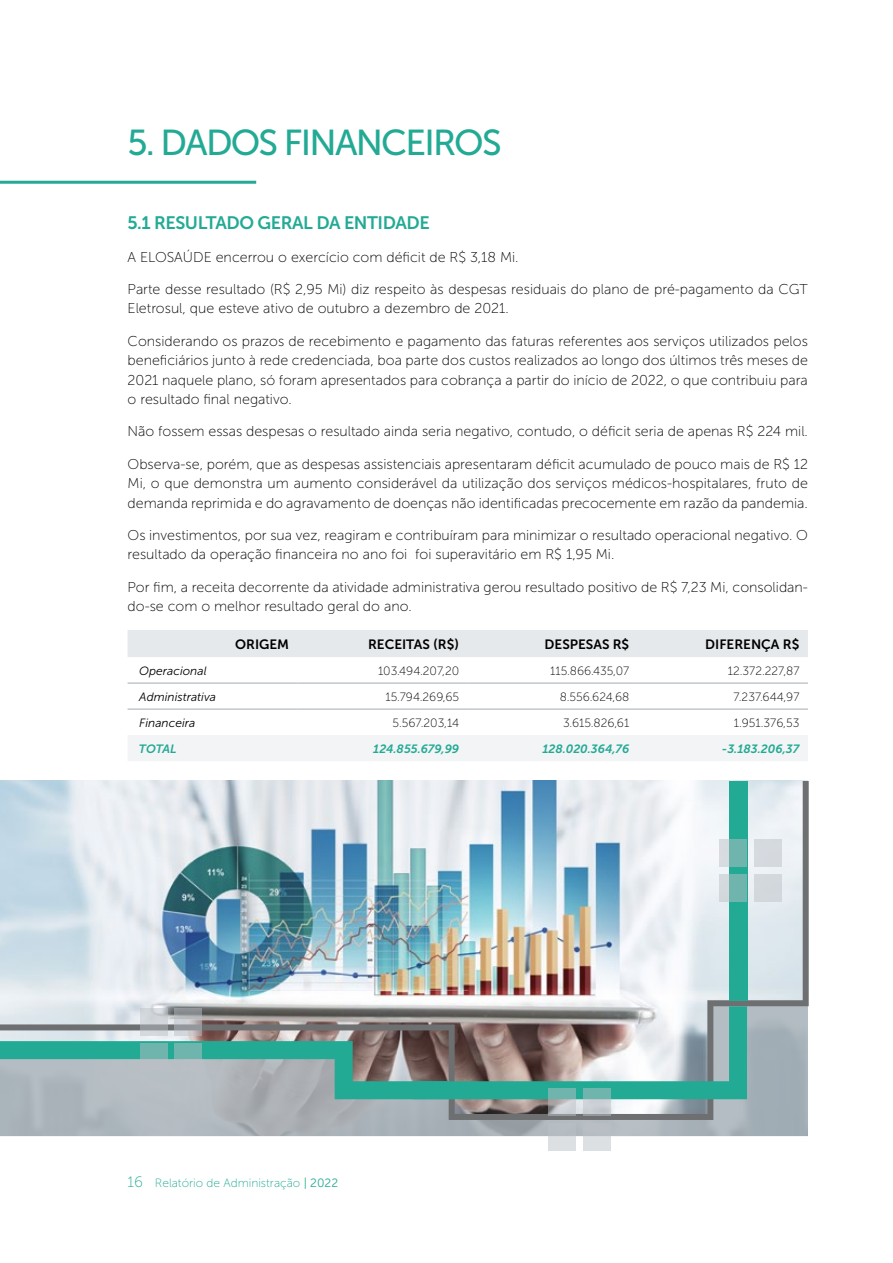
<style>
.page{position:relative;width:893px;height:1263px;background:#fff}
.page>*{position:absolute;margin:0;border:0;box-sizing:border-box;transform-origin:0 0}
.t1{font:36px "Museo Sans 500";letter-spacing:-.05em;color:#23aa95}
.t2{font:18px "Museo Sans 700";letter-spacing:-.025em;color:#23aa95}
.t3{font:14.25px/19.5px "Museo Sans 100";color:#000}
.t4{font:13.5px "Museo Sans 700";color:#000}
.t5{font:12px "Museo Sans 100";color:#000}
.t6{font:italic 12px "Museo Sans 700";color:#23aa95}
.t7{font:italic 12px "Museo Sans 300";color:#000}
.t8{font:12px "Museo Sans 100";color:#23aa95}
.s1{font-size:15px}
.s2{font-family:"Museo Sans 300"}
</style>
<div class="page">
<div style="left:128px;top:630px;width:680px;height:27px;background:#e6e9eb"></div>
<div style="left:128px;top:735px;width:680px;height:26px;background:#f3f4f5"></div>
<hr style="left:128px;top:682px;width:170px;height:2px;background:#adb6bc">
<hr style="left:298px;top:682px;width:170px;height:2px;background:#adb6bc">
<hr style="left:468px;top:682px;width:170px;height:2px;background:#adb6bc">
<hr style="left:638px;top:682px;width:170px;height:2px;background:#adb6bc">
<hr style="left:128px;top:708px;width:170px;height:2px;background:#adb6bc">
<hr style="left:298px;top:708px;width:170px;height:2px;background:#adb6bc">
<hr style="left:468px;top:708px;width:170px;height:2px;background:#adb6bc">
<hr style="left:638px;top:708px;width:170px;height:2px;background:#adb6bc">
<hr style="left:0;top:181px;width:256px;height:3px;background:#23aa95">
<svg style="left:0;top:1120px;width:808px;height:16px;background:#a9b2b8"></svg>
<img style="left:0;top:781px;width:809px;height:339px">
<div style="left:729px;top:781px;width:18px;height:219px;background:#23aa95"></div>
<svg style="left:0;top:1006px;width:747px;height:93px;background:#89a39f"></svg>
<div style="left:754px;top:839px;width:28px;height:27px;background:#d5dadf"></div>
<svg style="left:719px;top:839px;width:28px;height:27px"></svg>
<div style="left:754px;top:874px;width:28px;height:27px;background:#d3d8dd"></div>
<svg style="left:719px;top:874px;width:28px;height:27px"></svg>
<svg style="left:175px;top:1008px;width:27px;height:27px"></svg>
<svg style="left:140px;top:1008px;width:28px;height:27px"></svg>
<svg style="left:175px;top:1043px;width:27px;height:27px"></svg>
<svg style="left:140px;top:1043px;width:28px;height:27px"></svg>
<svg style="left:583px;top:1088px;width:28px;height:28px"></svg>
<svg style="left:548px;top:1088px;width:28px;height:28px"></svg>
<svg style="left:583px;top:1123px;width:28px;height:28px"></svg>
<svg style="left:548px;top:1123px;width:28px;height:28px"></svg>
<h1 class="t1" style="left:128px;top:122px;width:376px">5. DADOS FINANCEIROS</h1>
<p class="t2" style="left:128px;top:213px;width:304px">5.1 RESULTADO GERAL DA ENTIDADE</p>
<p class="t3" style="left:128px;top:247px;width:393px">A ELOSAÚDE encerrou o exercício com déficit de R$ 3,18 Mi.</p>
<p class="t3" style="left:128px;top:279px;width:682px">Parte desse resultado (R$ 2,95 Mi) diz respeito às despesas residuais do plano de pré-pagamento da CGT<br>Eletrosul, que esteve ativo de outubro a dezembro de 2021.</p>
<p class="t3" style="left:128px;top:331px;width:682px;text-align:justify">Considerando os prazos de recebimento e pagamento das faturas referentes aos serviços utilizados pelos beneficiários junto à rede credenciada, boa parte dos custos realizados ao longo dos últimos três meses de 2021 naquele plano, só foram apresentados para cobrança a partir do início de 2022, o que contribuiu para o resultado final negativo.</p>
<p class="t3" style="left:128px;top:422px;width:682px">Não fossem essas despesas o resultado ainda seria negativo, contudo, o déficit seria de apenas R$ 224 mil.</p>
<p class="t3" style="left:128px;top:454px;width:682px;text-align:justify">Observa-se, porém, que as despesas assistenciais apresentaram déficit acumulado de pouco mais de R$ 12<br>Mi, o que demonstra um aumento considerável da utilização dos serviços médicos-hospitalares, fruto de demanda reprimida e do agravamento de doenças não identificadas precocemente em razão da pandemia.</p>
<p class="t3" style="left:128px;top:525px;width:682px">Os investimentos, por sua vez, reagiram e contribuíram para minimizar o resultado operacional negativo. O resultado da operação financeira no ano foi foi superavitário em R$ 1,95 Mi.</p>
<p class="t3" style="left:128px;top:577px;width:682px">Por fim, a receita decorrente da atividade administrativa gerou resultado positivo de R$ 7,23 Mi, consolidan&shy;do-se com o melhor resultado geral do ano.</p>
<p class="t4" style="left:235px;top:636px;width:55px">ORIGEM</p>
<p class="t4" style="left:368px;top:636px;width:93px">RECEITAS (R$)</p>
<p class="t4" style="left:545px;top:636px;width:86px">DESPESAS R$</p>
<p class="t4" style="left:705px;top:636px;width:96px">DIFERENÇA R$</p>
<p class="t7" style="left:139px;top:664px;width:69px">Operacional</p>
<p class="t5" style="left:378px;top:664px;width:83px">103.494.207,20</p>
<p class="t5" style="left:550px;top:664px;width:81px">115.866.435,07</p>
<p class="t5" style="left:728px;top:664px;width:73px">12.372.227,87</p>
<p class="t7" style="left:139px;top:690px;width:78px">Administrativa</p>
<p class="t5" style="left:385px;top:690px;width:75px">15.794.269,65</p>
<p class="t5" style="left:560px;top:690px;width:71px">8.556.624,68</p>
<p class="t5" style="left:734px;top:690px;width:67px">7.237.644,97</p>
<p class="t7" style="left:139px;top:716px;width:58px">Financeira</p>
<p class="t5" style="left:393px;top:716px;width:68px">5.567.203,14</p>
<p class="t5" style="left:563px;top:716px;width:68px">3.615.826,61</p>
<p class="t5" style="left:734px;top:716px;width:67px">1.951.376,53</p>
<p class="t6" style="left:139px;top:742px;width:39px">TOTAL</p>
<p class="t6" style="left:373px;top:742px;width:87px">124.855.679,99</p>
<p class="t6" style="left:542px;top:742px;width:88px">128.020.364,76</p>
<p class="t6" style="left:722px;top:742px;width:79px">-3.183.206,37</p>
<p class="t8" style="left:128px;top:1176px;width:212px"><span class="s1">16</span> Relatório de Administração <span class="s2">| 2022</span></p>
</div>
